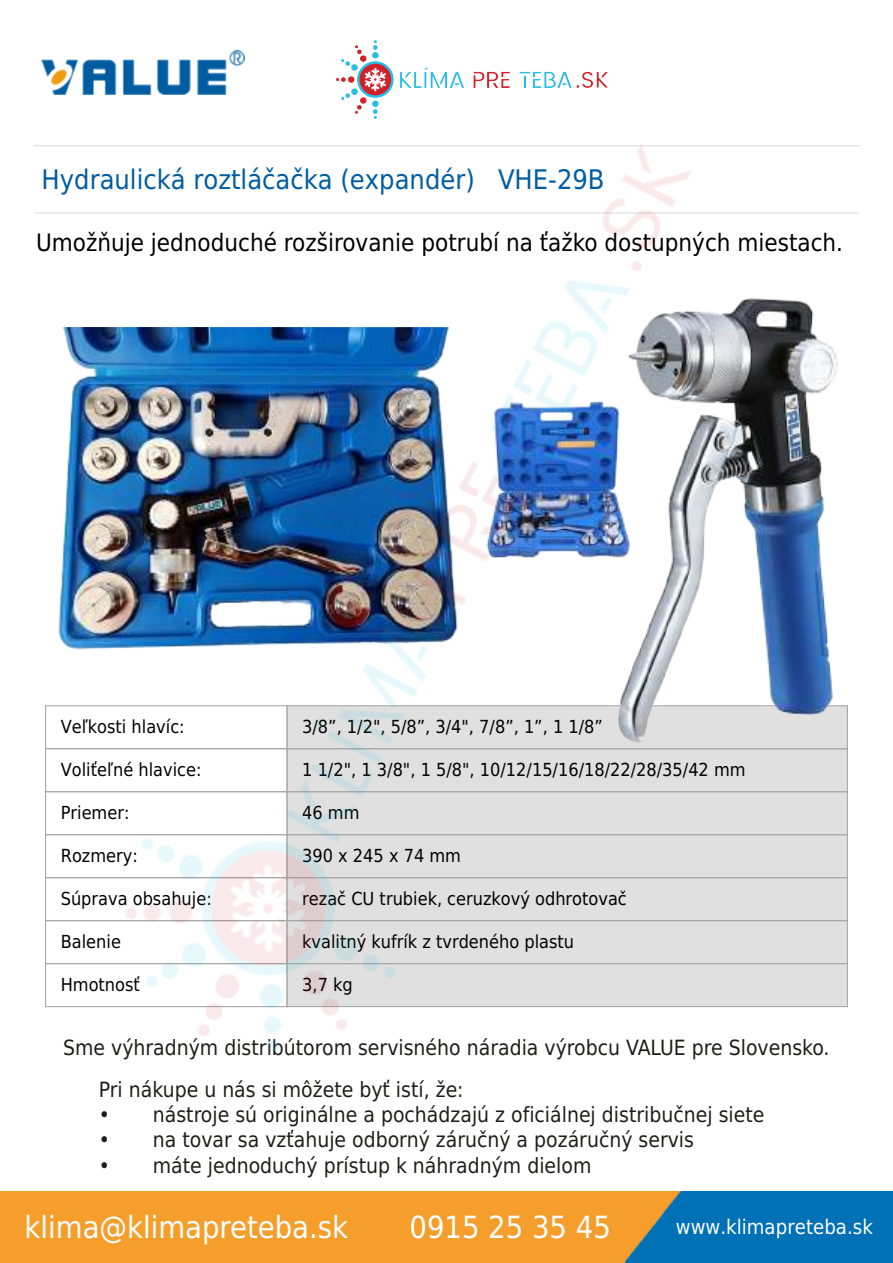
<style>
.page{position:relative;width:893px;height:1263px;background:#fff}
.page>*{position:absolute;margin:0;border:0;box-sizing:border-box;transform-origin:0 0}
.t1{font:30.6px "DejaVu Sans Condensed";color:#fff}
.t2{font:27px "DejaVu Sans Condensed";color:#005ca1}
.t3{font:24px "DejaVu Sans Condensed";color:#000}
.t4{font:21px/42px "DejaVu Sans Condensed";color:#1d1d1b}
.t5{font:20.25px "DejaVu Sans Condensed";color:#fffdfd}
.t6{font:18px "DejaVu Sans Condensed";color:#000}
</style>
<div class="page">
<div style="left:0;top:1191px;width:625px;height:71px;background:#f59e2b"></div>
<div style="left:681px;top:1191px;width:212px;height:71px;background:#0071b7"></div>
<img style="left:625px;top:1191px;width:56px;height:71px">
<img style="left:34px;top:50px;width:825px;height:1002px">
<img style="left:321px;top:40px;width:301px;height:94px">
<p class="t2" style="left:42px;top:157px;width:564px">Hydraulická roztláčačka (expandér) VHE-29B</p>
<p class="t3" style="left:36px;top:223px;width:809px">Umožňuje jednoduché rozširovanie potrubí na ťažko dostupných miestach.</p>
<p class="t6" style="left:61px;top:712px;width:125px">Veľkosti hlavíc:</p>
<p class="t6" style="left:302px;top:712px;width:302px">3/8”, 1/2", 5/8”, 3/4", 7/8”, 1”, 1 1/8”</p>
<p class="t6" style="left:61px;top:755px;width:142px">Voliťeľné hlavice:</p>
<p class="t6" style="left:302px;top:755px;width:445px">1 1/2", 1 3/8", 1 5/8", 10/12/15/16/18/22/28/35/42 mm</p>
<p class="t6" style="left:61px;top:798px;width:70px">Priemer:</p>
<p class="t6" style="left:302px;top:798px;width:59px">46 mm</p>
<p class="t6" style="left:61px;top:841px;width:79px">Rozmery:</p>
<p class="t6" style="left:302px;top:841px;width:160px">390 x 245 x 74 mm</p>
<p class="t6" style="left:61px;top:884px;width:153px">Súprava obsahuje:</p>
<p class="t6" style="left:302px;top:884px;width:326px">rezač CU trubiek, ceruzkový odhrotovač</p>
<p class="t6" style="left:61px;top:927px;width:62px">Balenie</p>
<p class="t6" style="left:302px;top:927px;width:273px">kvalitný kufrík z tvrdeného plastu</p>
<p class="t6" style="left:61px;top:970px;width:81px">Hmotnosť</p>
<p class="t6" style="left:302px;top:970px;width:52px">3,7 kg</p>
<p class="t4" style="left:99px;top:1026px;width:732px;text-indent:-36px">Sme výhradným distribútorom servisného náradia výrobcu VALUE pre Slovensko.<br>Pri nákupe u nás si môžete byť istí, že:</p>
<p class="t4" style="left:99px;top:1093px;width:667px">• nástroje sú originálne a pochádzajú z oficiálnej distribučnej siete</p>
<p class="t4" style="left:99px;top:1118px;width:597px">• na tovar sa vzťahuje odborný záručný a pozáručný servis</p>
<p class="t4" style="left:99px;top:1143px;width:494px">• máte jednoduchý prístup k náhradným dielom</p>
<h1 class="t1" style="left:25px;top:1202px;width:325px">klima@klimapreteba.sk</h1>
<h1 class="t1" style="left:409px;top:1202px;width:203px">0915 25 35 45</h1>
<p class="t5" style="left:676px;top:1210px;width:199px">www.klimapreteba.sk</p>
</div>
